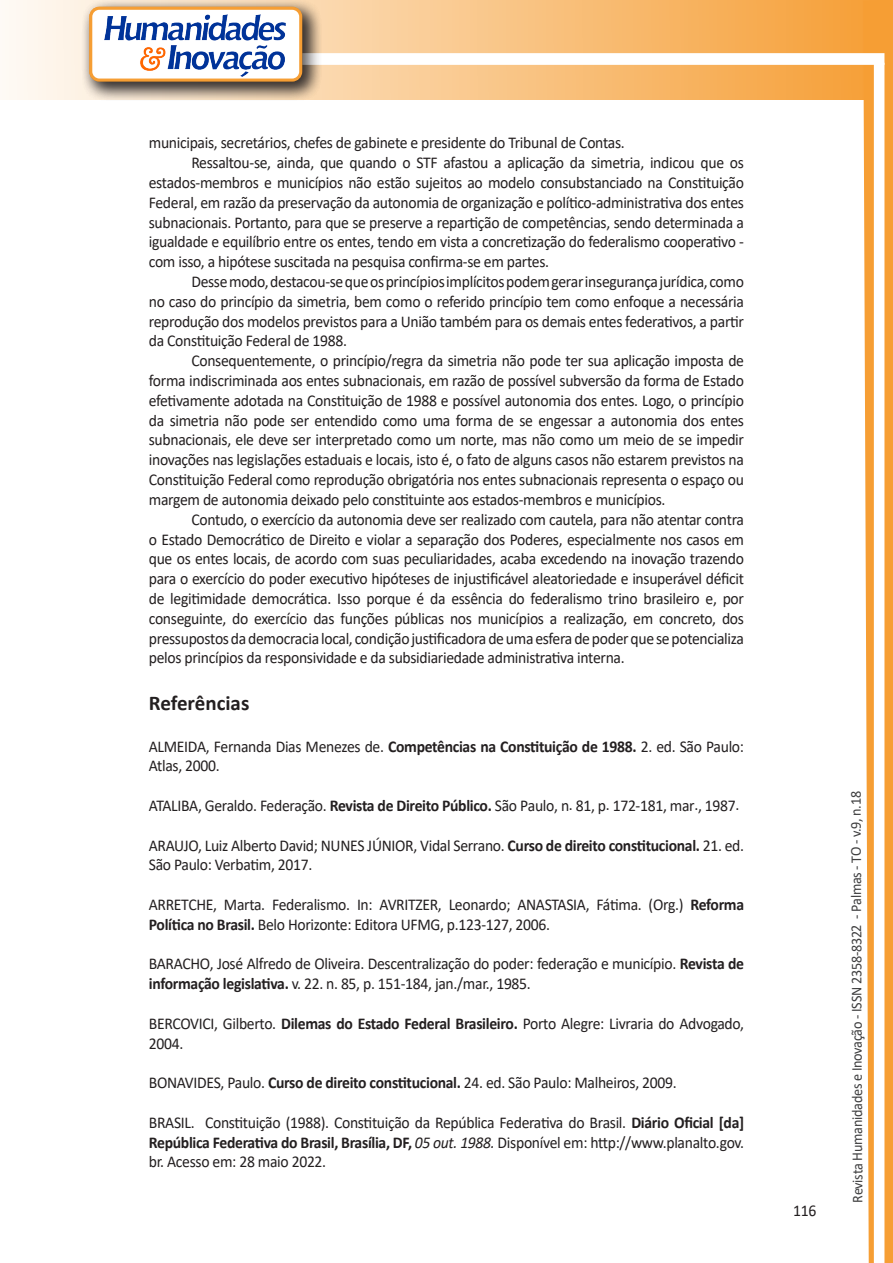
<style>
.page{position:relative;width:893px;height:1263px;background:#fff}
.page>*{position:absolute;margin:0;border:0;box-sizing:border-box;transform-origin:0 0}
.Titulo_2{font:700 21px "Calibri";color:#231f20}
.texto{font:16.5px/19.8px "Calibri";letter-spacing:-.02em;color:#231f20;text-align:justify;scale:.95 1}
.t1{font:15px "Calibri";letter-spacing:-.025em;color:#3e3e3f;scale:.95 1}
.s1{font-weight:700}
.s2{font-style:italic}
</style>
<div class="page">
<svg style="left:5px;top:0;width:858px;height:100px;background:#f9c484"></svg>
<div style="left:302px;top:53px;width:582px;height:12px;background:#fff;border:2px solid #fff"></div>
<svg style="left:863px;top:0;width:30px;height:1263px"></svg>
<div style="left:81px;top:0;width:241px;height:102px;background:#231f20;opacity:.75"></div>
<div style="left:91px;top:8px;width:210px;height:72px;background:#fff;border-radius:9px"></div>
<img style="left:104px;top:14px;width:181px;height:62px">
<div style="left:89px;top:7px;width:213px;height:75px;border:3px solid #f69e34;border-radius:9px"></div>
<p class="texto" style="left:149px;top:133px;width:502px">municipais, secretários, chefes de gabinete e presidente do Tribunal de Contas.</p>
<p class="texto" style="left:149px;top:152px;width:628px;text-indent:43px">Ressaltou-se, ainda, que quando o STF afastou a aplicação da simetria, indicou que os estados-membros e municípios não estão sujeitos ao modelo consubstanciado na Constituição Federal, em razão da preservação da autonomia de organização e político-administrativa dos entes subnacionais. Portanto, para que se preserve a repartição de competências, sendo determinada a igualdade e equilíbrio entre os entes, tendo em vista a concretização do federalismo cooperativo - com isso, a hipótese suscitada na pesquisa confirma-se em partes.</p>
<p class="texto" style="left:149px;top:271px;width:628px;text-indent:43px">Desse modo, destacou-se que os princípios implícitos podem gerar insegurança jurídica, como no caso do princípio da simetria, bem como o referido princípio tem como enfoque a necessária reprodução dos modelos previstos para a União também para os demais entes federativos, a partir da Constituição Federal de 1988.</p>
<p class="texto" style="left:149px;top:350px;width:628px;text-indent:43px">Consequentemente, o princípio/regra da simetria não pode ter sua aplicação imposta de forma indiscriminada aos entes subnacionais, em razão de possível subversão da forma de Estado efetivamente adotada na Constituição de 1988 e possível autonomia dos entes. Logo, o princípio da simetria não pode ser entendido como uma forma de se engessar a autonomia dos entes subnacionais, ele deve ser interpretado como um norte, mas não como um meio de se impedir inovações nas legislações estaduais e locais, isto é, o fato de alguns casos não estarem previstos na Constituição Federal como reprodução obrigatória nos entes subnacionais representa o espaço ou margem de autonomia deixado pelo constituinte aos estados-membros e municípios.</p>
<p class="texto" style="left:149px;top:509px;width:628px;text-indent:43px">Contudo, o exercício da autonomia deve ser realizado com cautela, para não atentar contra o Estado Democrático de Direito e violar a separação dos Poderes, especialmente nos casos em que os entes locais, de acordo com suas peculiaridades, acaba excedendo na inovação trazendo para o exercício do poder executivo hipóteses de injustificável aleatoriedade e insuperável déficit de legitimidade democrática. Isso porque é da essência do federalismo trino brasileiro e, por conseguinte, do exercício das funções públicas nos municípios a realização, em concreto, dos pressupostos da democracia local, condição justificadora de uma esfera de poder que se potencializa pelos princípios da responsividade e da subsidiariedade administrativa interna.</p>
<p class="Titulo_2" style="left:149px;top:688px;width:102px">Referências</p>
<p class="texto" style="left:149px;top:736px;width:628px">ALMEIDA, Fernanda Dias Menezes de. <span class="s1">Competências na Constituição de 1988.</span> 2. ed. São Paulo:<br>Atlas, 2000.</p>
<p class="texto" style="left:149px;top:795px;width:623px">ATALIBA, Geraldo. Federação. <span class="s1">Revista de Direito Público.</span> São Paulo, n. 81, p. 172-181, mar., 1987.</p>
<p class="texto" style="left:149px;top:835px;width:628px">ARAUJO, Luiz Alberto David; NUNES JÚNIOR, Vidal Serrano. <span class="s1">Curso de direito constitucional.</span> 21. ed.<br>São Paulo: Verbatim, 2017.</p>
<p class="texto" style="left:149px;top:894px;width:628px">ARRETCHE, Marta. Federalismo. In: AVRITZER, Leonardo; ANASTASIA, Fátima. (Org.) <span class="s1">Reforma<br>Política no Brasil.</span> Belo Horizonte: Editora UFMG, p.123-127, 2006.</p>
<p class="texto" style="left:149px;top:953px;width:628px">BARACHO, José Alfredo de Oliveira. Descentralização do poder: federação e município. <span class="s1">Revista de informação legislativa.</span> v. 22. n. 85, p. 151-184, jan./mar., 1985.</p>
<p class="texto" style="left:149px;top:1013px;width:628px">BERCOVICI, Gilberto. <span class="s1">Dilemas do Estado Federal Brasileiro.</span> Porto Alegre: Livraria do Advogado,<br>2004.</p>
<p class="texto" style="left:149px;top:1072px;width:557px">BONAVIDES, Paulo. <span class="s1">Curso de direito constitucional.</span> 24. ed. São Paulo: Malheiros, 2009.</p>
<p class="texto" style="left:149px;top:1112px;width:628px">BRASIL. Constituição (1988). Constituição da República Federativa do Brasil. <span class="s1">Diário Oficial [da] República Federativa do Brasil, Brasília, DF,</span> <span class="s2">05 out. 1988.</span> Disponível em: http://www.planalto.gov. br. Acesso em: 28 maio 2022.</p>
<p class="texto" style="left:793px;top:1200px;width:26px">116</p>
<p class="t1" style="left:846px;top:1203px;width:435px;rotate:-90deg">Revista Humanidades e Inovação - ISSN 2358-8322 - Palmas - TO - v.9, n.18</p>
</div>
